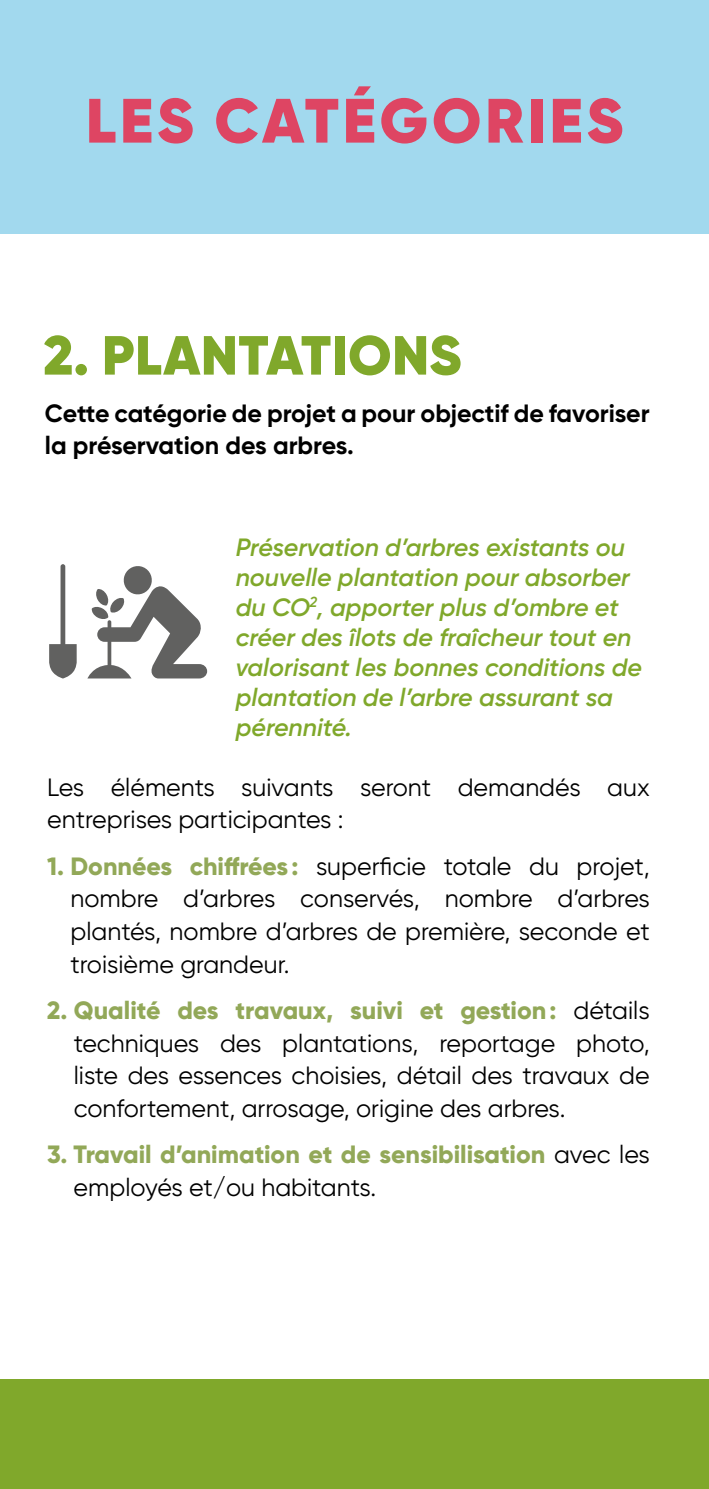
<style>
.page{position:relative;width:709px;height:1489px;background:#fff}
.page>*{position:absolute;margin:0;border:0;box-sizing:border-box;transform-origin:0 0}
.t1{font:900 62.5px "Gilroy";letter-spacing:.06em;color:#de4563}
.t2{font:900 55px "Gilroy";letter-spacing:.01em;color:#80a82b}
.t3{font:25px/32.5px "Gilroy";color:#000;text-align:justify}
.t4{font:italic 600 25px/30px "Gilroy";color:#80a82b}
.t5{font:700 25px/32.5px "Gilroy";color:#000}
.t6{font:800 25px/32.5px "Gilroy";color:#92a858}
.s1{font-weight:800;color:#92a858}
.s2{font-weight:400;color:#000}
</style>
<div class="page">
<div style="left:0;top:1378px;width:709px;height:110px;background:#80a82b"></div>
<div style="left:0;top:0;width:709px;height:233px;background:#a2d9ee"></div>
<svg style="left:49px;top:564px;width:28px;height:114px"></svg>
<svg style="left:87px;top:566px;width:120px;height:112px"></svg>
<h1 class="t1" style="left:86px;top:81px;width:539px">LES CATÉGORIES</h1>
<h2 class="t2" style="left:44px;top:320px;width:419px">2. PLANTATIONS</h2>
<p class="t5" style="left:45px;top:397px;width:606px">Cette catégorie de projet a pour objectif de favoriser la préservation des arbres.</p>
<p class="t4" style="left:236px;top:531px;width:408px">Préservation d’arbres existants ou nouvelle plantation pour absorber du CO<sup>2</sup>, apporter plus d’ombre et créer des îlots de fraîcheur tout en valorisant les bonnes conditions de plantation de l’arbre assurant sa pérennité.</p>
<p class="t3" style="left:47px;top:770px;width:604px">Les éléments suivants seront demandés aux entreprises participantes :</p>
<p class="t3" style="left:70px;top:849px;width:581px;text-indent:-23px"><span class="s1">1. Données chiffrées :</span> superficie totale du projet, nombre d’arbres conservés, nombre d’arbres plantés, nombre d’arbres de première, seconde et troisième grandeur.</p>
<p class="t3" style="left:74px;top:993px;width:577px;text-indent:-27px"><span class="s1">2. Qualité des travaux, suivi et gestion:</span> détails techniques des plantations, reportage photo, liste des essences choisies, détail des travaux de confortement, arrosage, origine des arbres.</p>
<p class="t6" style="left:74px;top:1138px;width:577px;text-indent:-26px">3. Travail d’animation et de sensibilisation <span class="s2">avec les employés et/ou habitants.</span></p>
</div>
